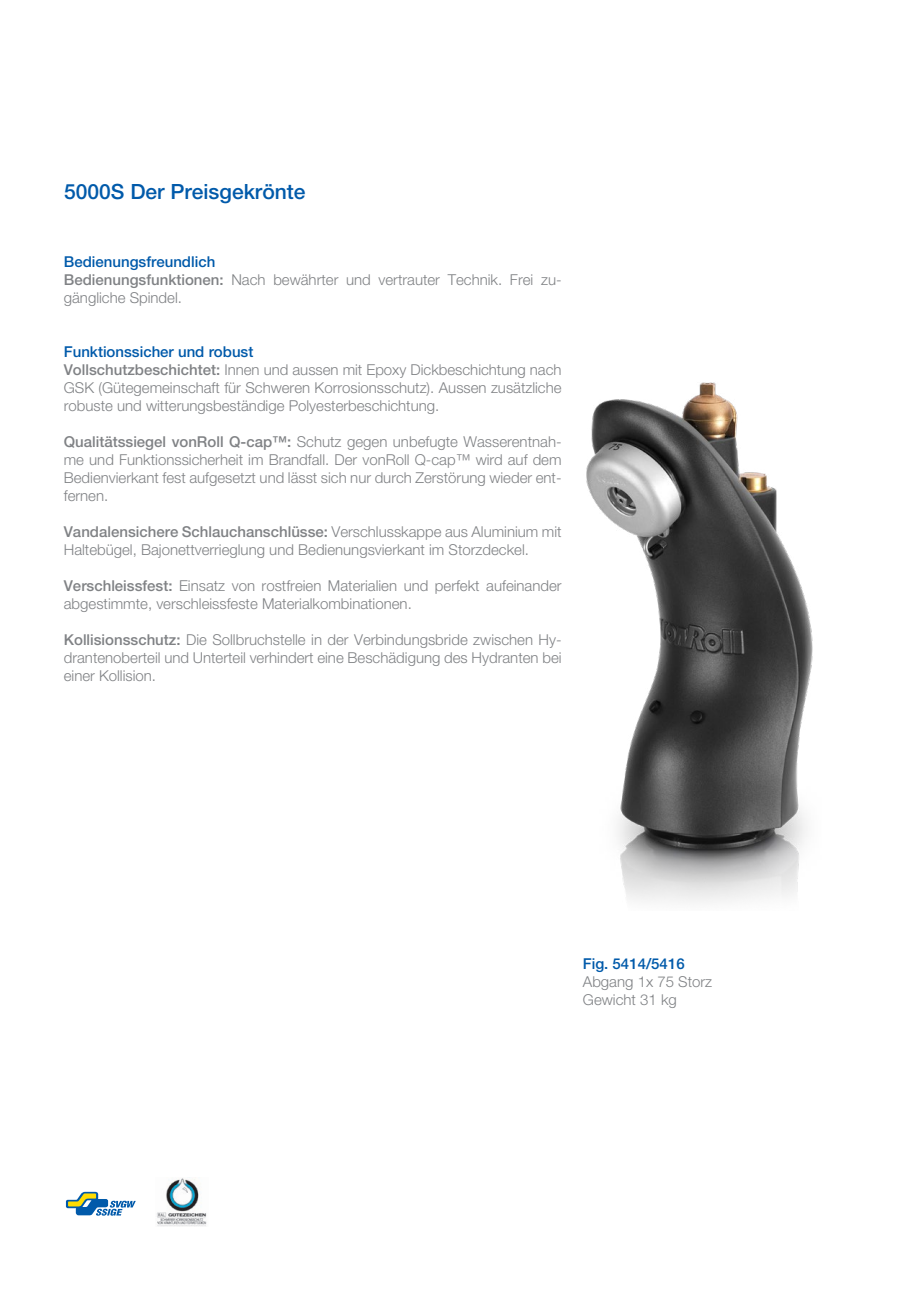
<style>
.page{position:relative;width:919px;height:1289px;background:#fff}
.page>*{position:absolute;margin:0;border:0;box-sizing:border-box;transform-origin:0 0}
.t1{font:500 21px "Helvetica Neue";color:#015aaa}
.t2{font:300 15px/18px "Helvetica Neue";color:#808285}
.t3{font:500 15px "Helvetica Neue";color:#015aaa}
.s1{font-weight:500;color:#015aaa}
.s2{font-weight:500}
</style>
<div class="page">
<svg style="left:66px;top:1191px;width:70px;height:24px"></svg>
<img style="left:157px;top:1177px;width:50px;height:49px">
<img style="left:586px;top:382px;width:227px;height:520px">
<h1 class="t1" style="left:64px;top:179px;width:243px">5000S Der Preisgekrönte</h1>
<p class="t2" style="left:64px;top:252px;width:499px"><span class="s1">Bedienungsfreundlich<br></span><span class="s2">Bedienungsfunktionen:</span> Nach bewährter und vertrauter Technik. Frei zu&shy;gängliche Spindel.</p>
<p class="t2" style="left:64px;top:342px;width:499px"><span class="s1">Funktionssicher und robust<br></span><span class="s2">Vollschutzbeschichtet:</span> Innen und aussen mit Epoxy Dickbeschichtung nach GSK (Gütegemeinschaft für Schweren Korrosionsschutz). Aussen zusätzliche robuste und witterungsbeständige Polyesterbeschichtung.</p>
<p class="t2" style="left:64px;top:432px;width:499px;text-align:justify"><span class="s2">Qualitätssiegel vonRoll Q-cap™:</span> Schutz gegen unbefugte Wasserentnah&shy;me und Funktionssicherheit im Brandfall. Der vonRoll Q-cap™ wird auf dem Bedienvierkant fest aufgesetzt und lässt sich nur durch Zerstörung wieder ent&shy;fernen.</p>
<p class="t2" style="left:64px;top:522px;width:499px"><span class="s2">Vandalensichere Schlauchanschlüsse:</span> Verschlusskappe aus Aluminium mit<br>Haltebügel, Bajonettverrieglung und Bedienungsvierkant im Storzdeckel.</p>
<p class="t2" style="left:64px;top:576px;width:499px"><span class="s2">Verschleissfest:</span> Einsatz von rostfreien Materialien und perfekt aufeinander abgestimmte, verschleissfeste Materialkombinationen.</p>
<p class="t2" style="left:64px;top:630px;width:499px;text-align:justify"><span class="s2">Kollisionsschutz:</span> Die Sollbruchstelle in der Verbindungsbride zwischen Hy&shy;drantenoberteil und Unterteil verhindert eine Beschädigung des Hydranten bei einer Kollision.</p>
<p class="t3" style="left:583px;top:954px;width:103px">Fig. 5414/5416</p>
<p class="t2" style="left:583px;top:972px;width:131px">Abgang 1x 75 Storz<br>Gewicht 31 kg</p>
</div>
